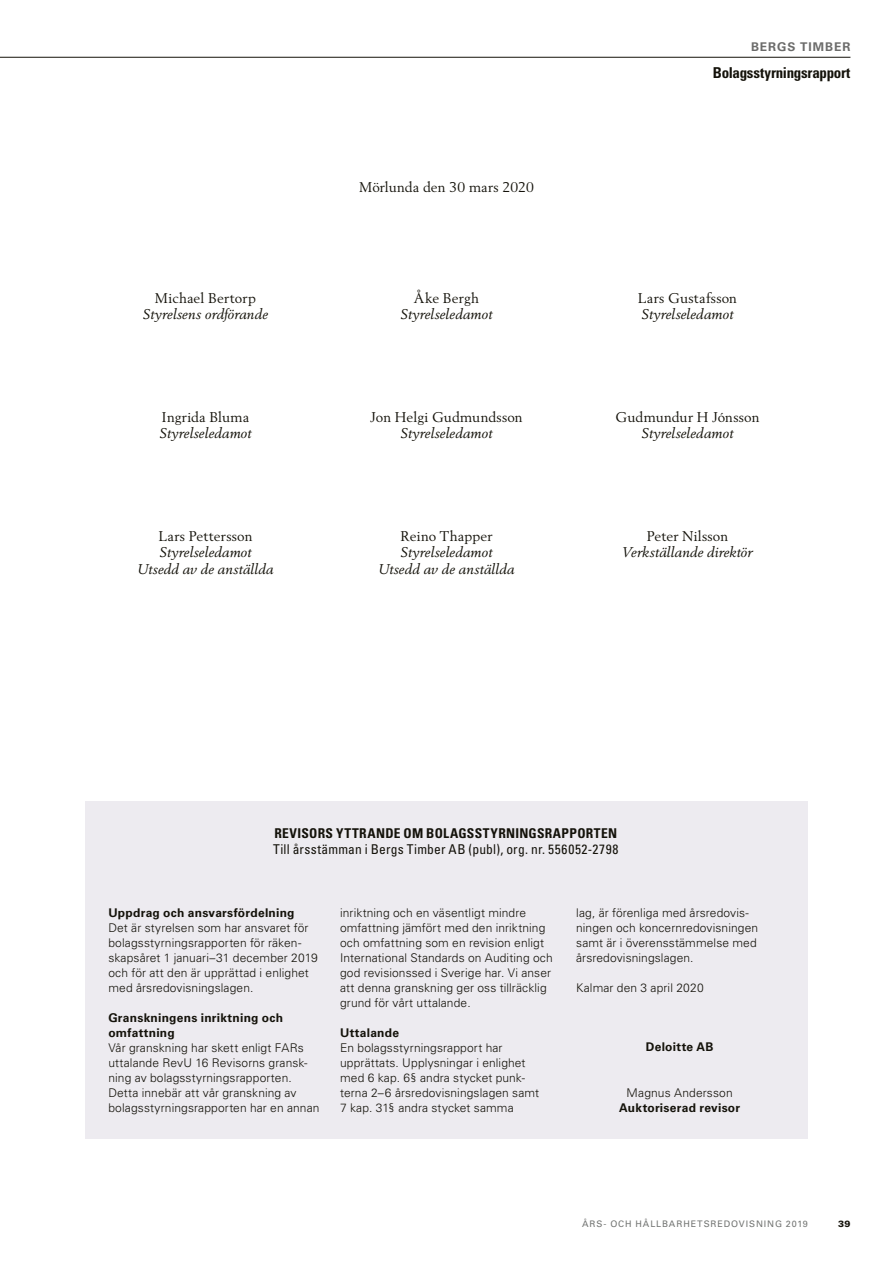
<style>
.page{position:relative;width:893px;height:1263px;background:#fff}
.page>*{position:absolute;margin:0;border:0;box-sizing:border-box;transform-origin:0 0}
.t1{font:700 condensed 15px "Univers LT Std";letter-spacing:-.02em;color:#14120a}
.t2{font:italic 13.95px/16.5px "Berling LT Std";letter-spacing:.005em;color:#14120a;text-align:center}
.t3{font:13.95px "Berling LT Std";letter-spacing:.015em;color:#14120a}
.t4{font:condensed 13.5px "Univers LT Std";letter-spacing:.015em;color:#14120a}
.t5{font:700 condensed 13.5px "Univers LT Std";letter-spacing:.025em;color:#14120a}
.t6{font:300 12px/15px "Univers LT Std";letter-spacing:.01em;color:#14120a}
.t7{font:700 12px/15px "Univers LT Std";letter-spacing:.02em;color:#14120a}
.t8{font:700 12px "Univers LT Std";letter-spacing:.085em;color:#6b6b6a}
.t9{font:9px "Univers LT Std";letter-spacing:.1em;color:#727472}
.t10{font:900 9px "Univers LT Std";color:#14120a}
</style>
<div class="page">
<hr style="left:0;top:57px;width:850px;height:1px;background:#14120a">
<div style="left:85px;top:801px;width:723px;height:337px;background:#edebf0"></div>
<p class="t8" style="left:751px;top:40px;width:101px">BERGS TIMBER</p>
<p class="t1" style="left:713px;top:63px;width:139px">Bolagsstyrningsrapport</p>
<p class="t3" style="left:359px;top:178px;width:176px">Mörlunda den 30 mars 2020</p>
<p class="t3" style="left:155px;top:289px;width:103px">Michael Bertorp</p>
<p class="t2" style="left:143px;top:306px;width:127px">Styrelsens ordförande</p>
<p class="t3" style="left:414px;top:289px;width:67px">Åke Bergh</p>
<p class="t2" style="left:400px;top:306px;width:93px">Styrelseledamot</p>
<p class="t3" style="left:638px;top:289px;width:101px">Lars Gustafsson</p>
<p class="t2" style="left:641px;top:306px;width:93px">Styrelseledamot</p>
<p class="t3" style="left:162px;top:408px;width:89px">Ingrida Bluma</p>
<p class="t2" style="left:160px;top:425px;width:93px">Styrelseledamot</p>
<p class="t3" style="left:370px;top:408px;width:154px">Jon Helgi Gudmundsson</p>
<p class="t2" style="left:401px;top:425px;width:93px">Styrelseledamot</p>
<p class="t3" style="left:615px;top:408px;width:145px">Gudmundur H Jónsson</p>
<p class="t2" style="left:641px;top:425px;width:93px">Styrelseledamot</p>
<p class="t3" style="left:159px;top:527px;width:95px">Lars Pettersson</p>
<p class="t2" style="left:137px;top:544px;width:138px">Styrelseledamot<br>Utsedd av de anställda</p>
<p class="t3" style="left:400px;top:527px;width:94px">Reino Thapper</p>
<p class="t2" style="left:378px;top:544px;width:138px">Styrelseledamot<br>Utsedd av de anställda</p>
<p class="t3" style="left:647px;top:527px;width:83px">Peter Nilsson</p>
<p class="t2" style="left:622px;top:544px;width:132px">Verkställande direktör</p>
<p class="t5" style="left:274px;top:825px;width:344px">REVISORS YTTRANDE OM BOLAGSSTYRNINGSRAPPORTEN</p>
<p class="t4" style="left:273px;top:841px;width:347px">Till årsstämman i Bergs Timber AB (publ), org. nr. 556052-2798</p>
<p class="t7" style="left:108px;top:905px;width:188px">Uppdrag och ansvarsfördelning</p>
<p class="t6" style="left:108px;top:920px;width:211px">Det är styrelsen som har ansvaret för bolagsstyrningsrapporten för räken&shy;skapsåret 1 januari–31 december 2019 och för att den är upprättad i enlighet med årsredovisningslagen.</p>
<p class="t7" style="left:108px;top:1010px;width:176px">Granskningens inriktning och omfattning</p>
<p class="t6" style="left:108px;top:1040px;width:213px">Vår granskning har skett enligt FARs uttalande RevU 16 Revisorns gransk&shy;ning av bolagsstyrningsrapporten.<br>Detta innebär att vår granskning av bolagsstyrningsrapporten har en annan</p>
<p class="t6" style="left:340px;top:905px;width:214px">inriktning och en väsentligt mindre omfattning jämfört med den inriktning och omfattning som en revision enligt International Standards on Auditing och god revisionssed i Sverige har. Vi anser att denna granskning ger oss tillräcklig grund för vårt uttalande.</p>
<p class="t7" style="left:340px;top:1025px;width:61px">Uttalande</p>
<p class="t6" style="left:340px;top:1040px;width:201px">En bolagsstyrningsrapport har upprättats. Upplysningar i enlighet med 6 kap. 6§ andra stycket punk&shy;terna 2–6 årsredovisningslagen samt 7 kap. 31§ andra stycket samma</p>
<p class="t6" style="left:576px;top:905px;width:183px">lag, är förenliga med årsredovis&shy;ningen och koncernredovisningen samt är i överensstämmelse med årsredovisningslagen.</p>
<p class="t6" style="left:576px;top:980px;width:129px">Kalmar den 3 april 2020</p>
<p class="t7" style="left:646px;top:1039px;width:69px">Deloitte AB</p>
<p class="t6" style="left:627px;top:1085px;width:108px">Magnus Andersson</p>
<p class="t7" style="left:619px;top:1100px;width:123px">Auktoriserad revisor</p>
<p class="t9" style="left:582px;top:1218px;width:227px">ÅRS- OCH HÅLLBARHETSREDOVISNING 2019</p>
<p class="t10" style="left:838px;top:1218px;width:14px">39</p>
</div>
